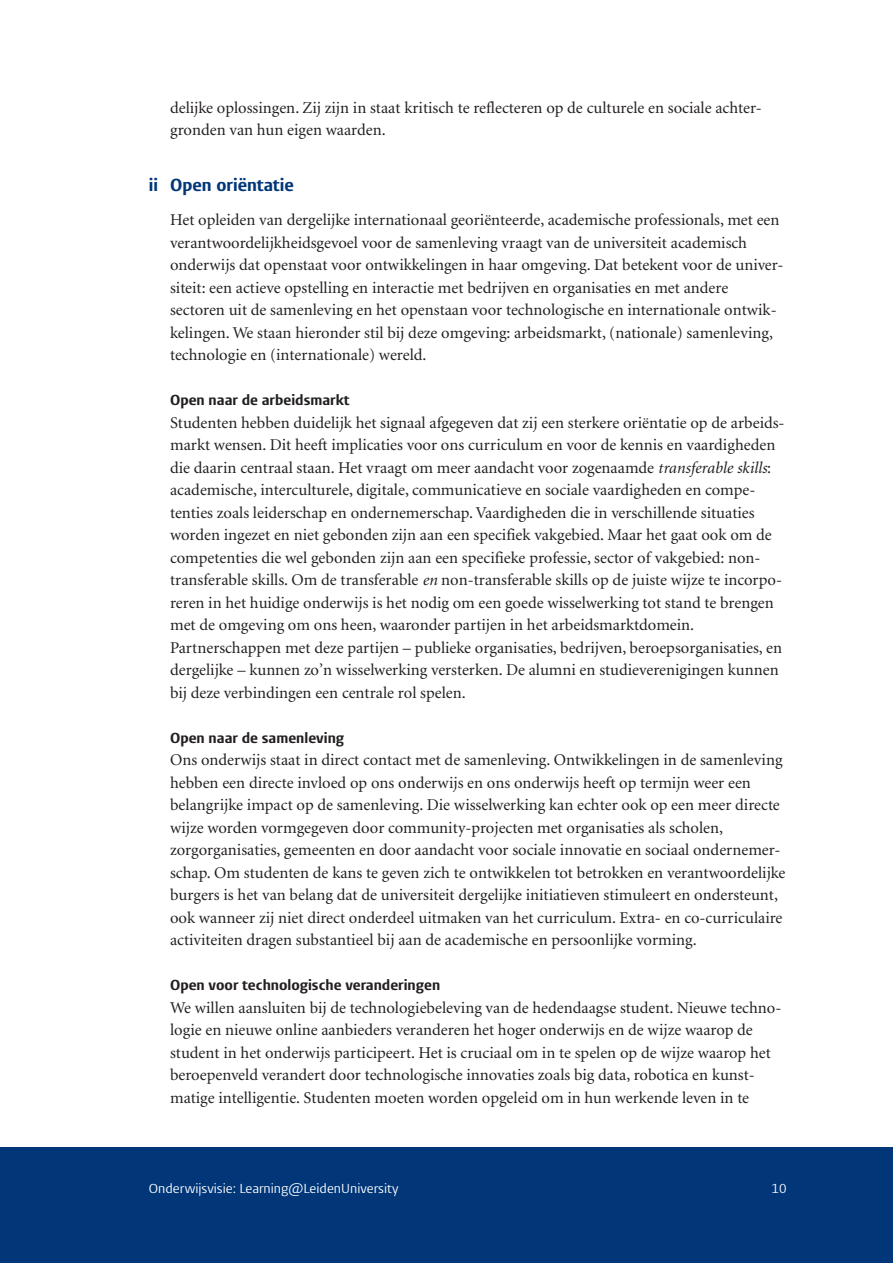
<style>
.page{position:relative;width:893px;height:1263px;background:#fff}
.page>*{position:absolute;margin:0;border:0;box-sizing:border-box;transform-origin:0 0}
.t1{font:300 18px "Vestula";color:#013778}
.t2{font:16.5px/22.5px "Minion";color:#231f20}
.t3{font:300 15px "Vestula";color:#231f20}
.t4{font:13.5px "Vestula";color:#fff}
.s1{font-style:italic}
</style>
<div class="page">
<div style="left:0;top:1148px;width:893px;height:115px;background:#013778"></div>
<p class="t2" style="left:170px;top:97px;width:593px">delijke oplossingen. Zij zijn in staat kritisch te reflecteren op de culturele en sociale achter&shy;gronden van hun eigen waarden.</p>
<p class="t1" style="left:149px;top:176px;width:147px">ii Open oriëntatie</p>
<p class="t2" style="left:170px;top:210px;width:615px">Het opleiden van dergelijke internationaal georiënteerde, academische professionals, met een verantwoordelijkheidsgevoel voor de samenleving vraagt van de universiteit academisch onderwijs dat openstaat voor ontwikkelingen in haar omgeving. Dat betekent voor de univer&shy;siteit: een actieve opstelling en interactie met bedrijven en organisaties en met andere sectoren uit de samenleving en het openstaan voor technologische en internationale ontwik&shy;kelingen. We staan hieronder stil bij deze omgeving: arbeidsmarkt, (nationale) samenleving, technologie en (internationale) wereld.</p>
<p class="t3" style="left:170px;top:393px;width:181px">Open naar de arbeidsmarkt</p>
<p class="t2" style="left:170px;top:412px;width:616px">Studenten hebben duidelijk het signaal afgegeven dat zij een sterkere oriëntatie op de arbeids&shy;markt wensen. Dit heeft implicaties voor ons curriculum en voor de kennis en vaardigheden die daarin centraal staan. Het vraagt om meer aandacht voor zogenaamde <span class="s1">transferable skills</span>: academische, interculturele, digitale, communicatieve en sociale vaardigheden en compe&shy;tenties zoals leiderschap en ondernemerschap. Vaardigheden die in verschillende situaties worden ingezet en niet gebonden zijn aan een specifiek vakgebied. Maar het gaat ook om de competenties die wel gebonden zijn aan een specifieke professie, sector of vakgebied: non&shy;transferable skills. Om de transferable <span class="s1">en</span> non-transferable skills op de juiste wijze te incorpo&shy;reren in het huidige onderwijs is het nodig om een goede wisselwerking tot stand te brengen met de omgeving om ons heen, waaronder partijen in het arbeidsmarktdomein.<br>Partnerschappen met deze partijen – publieke organisaties, bedrijven, beroepsorganisaties, en dergelijke – kunnen zo’n wisselwerking versterken. De alumni en studieverenigingen kunnen bij deze verbindingen een centrale rol spelen.</p>
<p class="t3" style="left:170px;top:730px;width:176px">Open naar de samenleving</p>
<p class="t2" style="left:170px;top:750px;width:617px">Ons onderwijs staat in direct contact met de samenleving. Ontwikkelingen in de samenleving hebben een directe invloed op ons onderwijs en ons onderwijs heeft op termijn weer een belangrijke impact op de samenleving. Die wisselwerking kan echter ook op een meer directe wijze worden vormgegeven door community-projecten met organisaties als scholen, zorgorganisaties, gemeenten en door aandacht voor sociale innovatie en sociaal ondernemer&shy;schap. Om studenten de kans te geven zich te ontwikkelen tot betrokken en verantwoordelijke burgers is het van belang dat de universiteit dergelijke initiatieven stimuleert en ondersteunt, ook wanneer zij niet direct onderdeel uitmaken van het curriculum. Extra- en co-curriculaire activiteiten dragen substantieel bij aan de academische en persoonlijke vorming.</p>
<p class="t3" style="left:170px;top:978px;width:272px">Open voor technologische veranderingen</p>
<p class="t2" style="left:170px;top:997px;width:613px">We willen aansluiten bij de technologiebeleving van de hedendaagse student. Nieuwe techno&shy;logie en nieuwe online aanbieders veranderen het hoger onderwijs en de wijze waarop de student in het onderwijs participeert. Het is cruciaal om in te spelen op de wijze waarop het beroepenveld verandert door technologische innovaties zoals big data, robotica en kunst&shy;matige intelligentie. Studenten moeten worden opgeleid om in hun werkende leven in te</p>
<p class="t4" style="left:149px;top:1181px;width:251px">Onderwijsvisie: Learning@LeidenUniversity</p>
<p class="t4" style="left:771px;top:1181px;width:17px">10</p>
</div>
